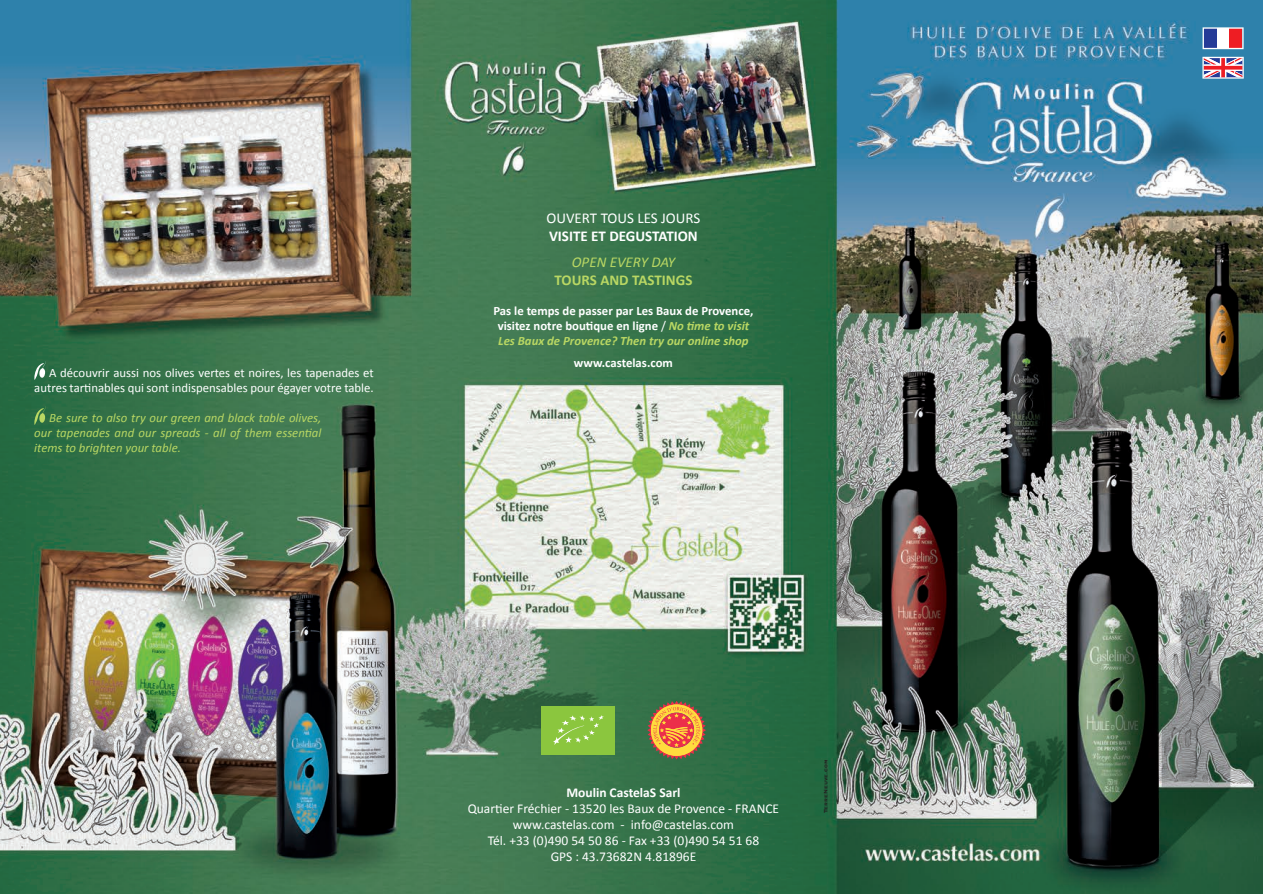
<style>
.page{position:relative;width:1263px;height:894px;background:#fff}
.page>*{position:absolute;margin:0;border:0;box-sizing:border-box;transform-origin:0 0}
.t1{font:700 15px "Calibri";color:#fff}
.t2{font:15px "Calibri";color:#fff}
.t3{font:700 15px "Calibri";color:#b9d763}
.t4{font:italic 15px "Calibri";color:#b9d763}
.t5{font:13.5px/16.2px "Calibri";color:#fff;text-align:center}
.t6{font:700 13.5px "Calibri";color:#fff}
.t7{font:700 12.75px/15px "Calibri";color:#fff;text-align:center}
.t8{font:12.75px/15px "Calibri";color:#fff;text-align:right}
.t9{font:italic 12.75px/15px "Calibri";color:#b9d763;text-align:justify}
.t10{font:700 6.3px "Copperplate";color:#231f20}
.s1{font-weight:400}
.s2{font-style:italic;color:#b9d763}
</style>
<div class="page">
<img style="left:0;top:0;width:1262px;height:894px">
<svg style="left:34px;top:361px;width:12px;height:19px"></svg>
<svg style="left:34px;top:406px;width:12px;height:19px"></svg>
<div style="left:541px;top:706px;width:73px;height:49px;background:#8bc63e"></div>
<svg style="left:553px;top:715px;width:50px;height:30px"></svg>
<svg style="left:647px;top:701px;width:59px;height:58px;background:#bb8244"></svg>
<svg style="left:1202px;top:57px;width:41px;height:22px"></svg>
<svg style="left:1202px;top:27px;width:41px;height:22px"></svg>
<p class="t8" style="left:34px;top:366px;width:341px">A découvrir aussi nos olives vertes et noires, les tapenades et autres tartinables qui sont indispensables pour égayer votre table.</p>
<p class="t9" style="left:34px;top:410px;width:288px;text-indent:15px">Be sure to also try our green and black table olives, our tapenades and our spreads - all of them essential items to brighten your table.</p>
<p class="t2" style="left:546px;top:209px;width:155px">OUVERT TOUS LES JOURS</p>
<p class="t1" style="left:549px;top:227px;width:150px">VISITE ET DEGUSTATION</p>
<p class="t4" style="left:571px;top:251px;width:105px">OPEN EVERY DAY</p>
<p class="t3" style="left:554px;top:270px;width:139px">TOURS AND TASTINGS</p>
<p class="t7" style="left:493px;top:304px;width:262px">Pas le temps de passer par Les Baux de Provence, visitez notre boutique en ligne <span class="s1">/</span> <span class="s2">No time to visit<br>Les Baux de Provence? Then try our online shop</span></p>
<p class="t7" style="left:574px;top:355px;width:100px">www.castelas.com</p>
<p class="t6" style="left:566px;top:784px;width:116px">Moulin CastelaS Sarl</p>
<p class="t5" style="left:468px;top:800px;width:313px">Quartier Fréchier - 13520 les Baux de Provence - FRANCE www.castelas.com - info@castelas.com<br>Tél. +33 (0)490 54 50 86 - Fax +33 (0)490 54 51 68<br>GPS : 43.73682N 4.81896E</p>
<p class="t10" style="left:821px;top:813px;width:55px;rotate:-90deg">TerreNeuve.com</p>
</div>
